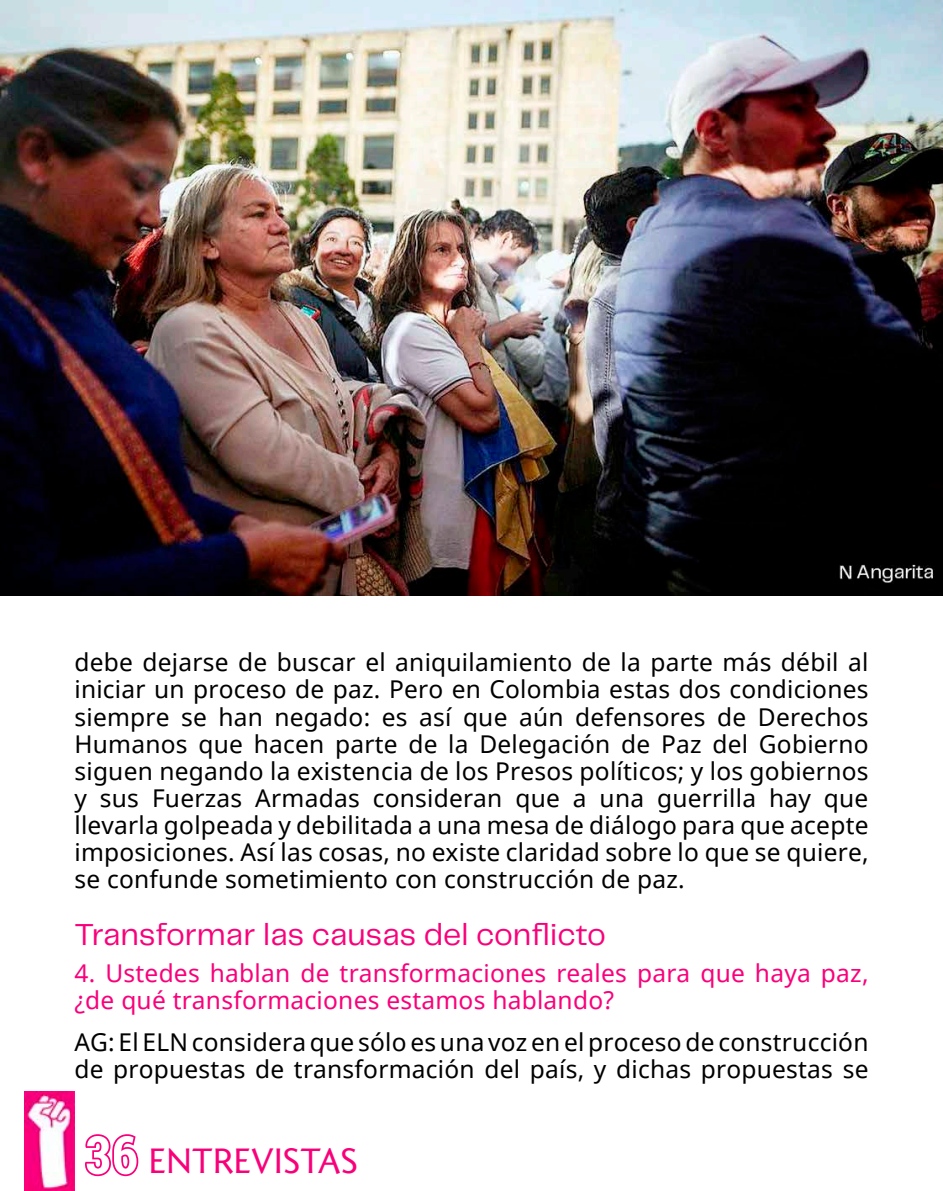
<style>
.page{position:relative;width:943px;height:1191px;background:#fff}
.page>*{position:absolute;margin:0;border:0;box-sizing:border-box;transform-origin:0 0}
.t1{font:35px "Romanica";letter-spacing:.01em;color:#f9007a}
.t2{font:31.5px "Telegraf";color:#f9007a}
.t3{font:24.5px/27.1px "Noto Sans";letter-spacing:.01em;color:#000;text-align:justify}
.t4{font:24.5px/27.1px "Noto Sans";letter-spacing:.01em;color:#f9007a}
.s1{font-family:"Roboto Condensed";font-weight:700;font-size:52.5px}
</style>
<div class="page">
<img style="left:0;top:0;width:943px;height:595px">
<img style="left:25px;top:1091px;width:49px;height:100px">
<p class="t3" style="left:74px;top:648px;width:795px">debe dejarse de buscar el aniquilamiento de la parte más débil al iniciar un proceso de paz. Pero en Colombia estas dos condiciones siempre se han negado: es así que aún defensores de Derechos Humanos que hacen parte de la Delegación de Paz del Gobierno siguen negando la existencia de los Presos políticos; y los gobiernos y sus Fuerzas Armadas consideran que a una guerrilla hay que llevarla golpeada y debilitada a una mesa de diálogo para que acepte imposiciones. Así las cosas, no existe claridad sobre lo que se quiere, se confunde sometimiento con construcción de paz.</p>
<p class="t2" style="left:74px;top:913px;width:533px">Transformar las causas del conflicto</p>
<p class="t4" style="left:74px;top:958px;width:795px">4. Ustedes hablan de transformaciones reales para que haya paz, ¿de qué transformaciones estamos hablando?</p>
<p class="t3" style="left:74px;top:1028px;width:795px">AG: El ELN considera que sólo es una voz en el proceso de construcción de propuestas de transformación del país, y dichas propuestas se</p>
<h1 class="t1" style="left:85px;top:1137px;width:274px"><span class="s1">36</span> ENTREVISTAS</h1>
</div>
